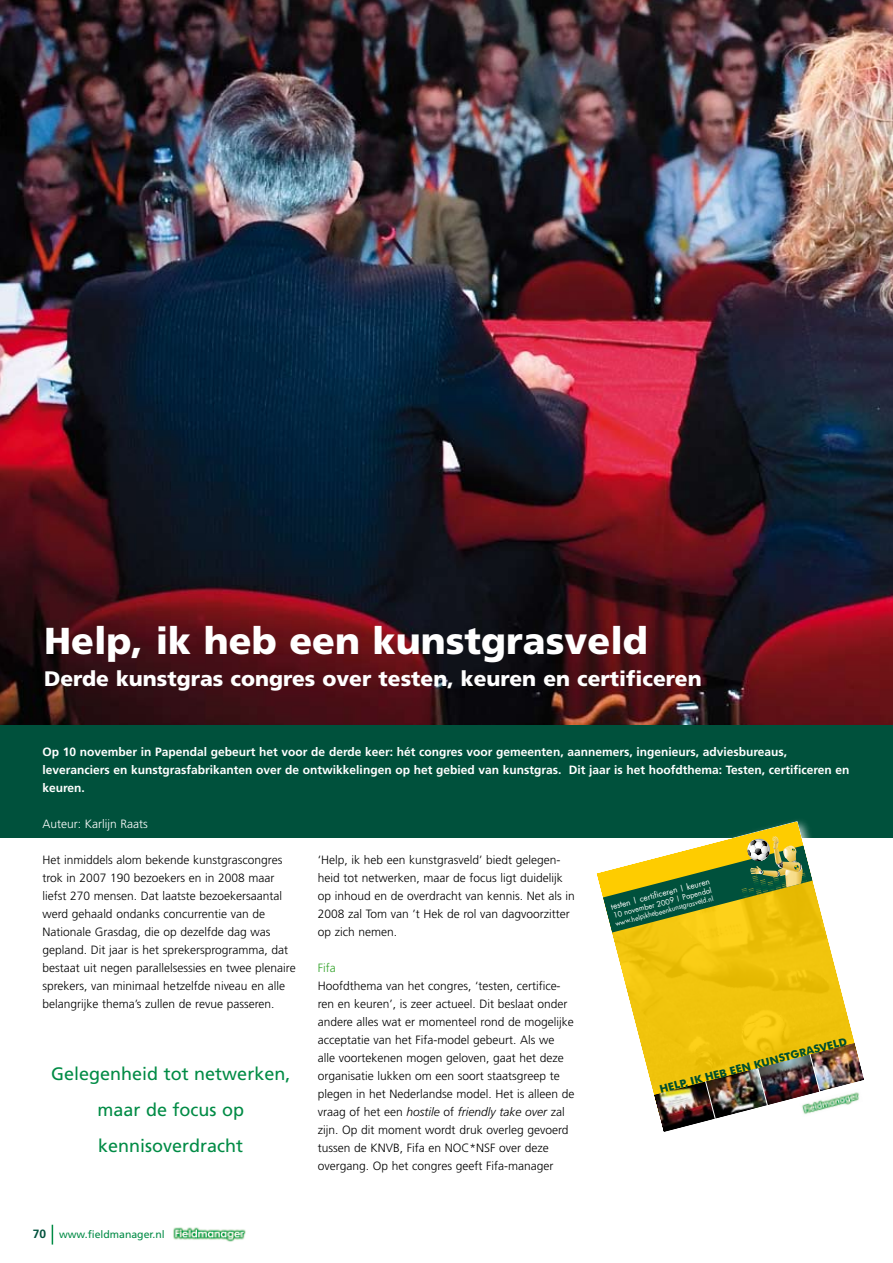
<style>
.page{position:relative;width:893px;height:1263px;background:#fff}
.page>*{position:absolute;margin:0;border:0;box-sizing:border-box;transform-origin:0 0}
.t1{font:900 37.5px "Frutiger";color:#fff}
.t2{font:900 21px "Frutiger";color:#fff}
.t3{font:18px/36px "Frutiger";color:#008b45;text-align:center}
.t4{font:300 12px/18px "Frutiger";color:#000}
.t5{font:700 12px/18px "Frutiger";color:#fff}
.t6{font:300 12px "Frutiger";color:#fff}
.t7{font:300 12px "Frutiger";color:#35a32c}
.t8{font:700 10.8px "Futura BT";color:#004e2e}
.t9{font:10.5px "Frutiger";color:#008b45}
.t10{font:8.1px "Futura";color:#fff}
.t11{font:7.35px "Futura";color:#fff}
.t12{font:6.6px "Futura";color:#fff}
.s1{font-style:italic}
.s2{font-weight:700;font-size:12px;color:#00513c}
</style>
<div class="page">
<svg style="left:52px;top:1225px;width:1px;height:19px"></svg>
<img style="left:173px;top:1227px;width:73px;height:15px">
<img style="left:0;top:0;width:893px;height:726px">
<div style="left:0;top:726px;width:893px;height:112px;background:#00513c"></div>
<div style="left:592px;top:817px;width:292px;height:355px;background:#fff"></div>
<svg style="left:596px;top:821px;width:272px;height:273px"></svg>
<img style="left:802px;top:1092px;width:61px;height:22px">
<img style="left:654px;top:1091px;width:51px;height:41px">
<img style="left:717px;top:1091px;width:40px;height:27px">
<img style="left:769px;top:1091px;width:51px;height:14px">
<img style="left:821px;top:1042px;width:44px;height:50px">
<svg style="left:705px;top:1091px;width:12px;height:31px"></svg>
<svg style="left:757px;top:1091px;width:12px;height:17px"></svg>
<svg style="left:809px;top:1091px;width:12px;height:5px"></svg>
<img style="left:605px;top:856px;width:249px;height:235px">
<svg style="left:603px;top:836px;width:212px;height:97px;background:#a2a642"></svg>
<h1 class="t1" style="left:44px;top:619px;width:605px">Help, ik heb een kunstgrasveld</h1>
<h2 class="t2" style="left:44px;top:666px;width:659px">Derde kunstgras congres over testen, keuren en certificeren</h2>
<p class="t5" style="left:43px;top:743px;width:809px">Op 10 november in Papendal gebeurt het voor de derde keer: hét congres voor gemeenten, aannemers, ingenieurs, adviesbureaus, leveranciers en kunstgrasfabrikanten over de ontwikkelingen op het gebied van kunstgras. Dit jaar is het hoofdthema: Testen, certificeren en keuren.</p>
<p class="t6" style="left:43px;top:817px;width:107px">Auteur: Karlijn Raats</p>
<p class="t4" style="left:43px;top:851px;width:255px">Het inmiddels alom bekende kunstgrascongres trok in 2007 190 bezoekers en in 2008 maar liefst 270 mensen. Dat laatste bezoekersaantal werd gehaald ondanks concurrentie van de Nationale Grasdag, die op dezelfde dag was gepland. Dit jaar is het sprekersprogramma, dat bestaat uit negen parallelsessies en twee plenaire sprekers, van minimaal hetzelfde niveau en alle belangrijke thema’s zullen de revue passeren.</p>
<p class="t4" style="left:318px;top:851px;width:258px">‘Help, ik heb een kunstgrasveld’ biedt gelegen&shy;heid tot netwerken, maar de focus ligt duidelijk op inhoud en de overdracht van kennis. Net als in 2008 zal Tom van ’t Hek de rol van dagvoorzitter op zich nemen.</p>
<p class="t7" style="left:318px;top:961px;width:19px">Fifa</p>
<p class="t4" style="left:318px;top:977px;width:258px">Hoofdthema van het congres, ‘testen, certifice&shy;ren en keuren’, is zeer actueel. Dit beslaat onder andere alles wat er momenteel rond de mogelijke acceptatie van het Fifa-model gebeurt. Als we alle voortekenen mogen geloven, gaat het deze organisatie lukken om een soort staatsgreep te plegen in het Nederlandse model. Het is alleen de vraag of het een <span class="s1">hostile</span> of <span class="s1">friendly take over</span> zal zijn. Op dit moment wordt druk overleg gevoerd tussen de KNVB, Fifa en NOC*NSF over deze overgang. Op het congres geeft Fifa-manager</p>
<h3 class="t3" style="left:51px;top:1056px;width:241px">Gelegenheid tot netwerken, maar de focus op kennisoverdracht</h3>
<p class="t9" style="left:33px;top:1228px;width:133px"><span class="s2">70</span> www.fieldmanager.nl</p>
<p class="t10" style="left:610px;top:902px;width:103px;rotate:-15deg">testen | certifi ceren | keuren</p>
<p class="t11" style="left:612px;top:911px;width:103px;rotate:-15deg">10 november 2009 | Papendal</p>
<p class="t12" style="left:614px;top:919px;width:103px;rotate:-15deg">www.helpikhebeenkunstgrasveld.nl</p>
<p class="t8" style="left:658px;top:1084px;width:195px;rotate:-15deg">Help, ik Heb een kunstgrasveld</p>
</div>
